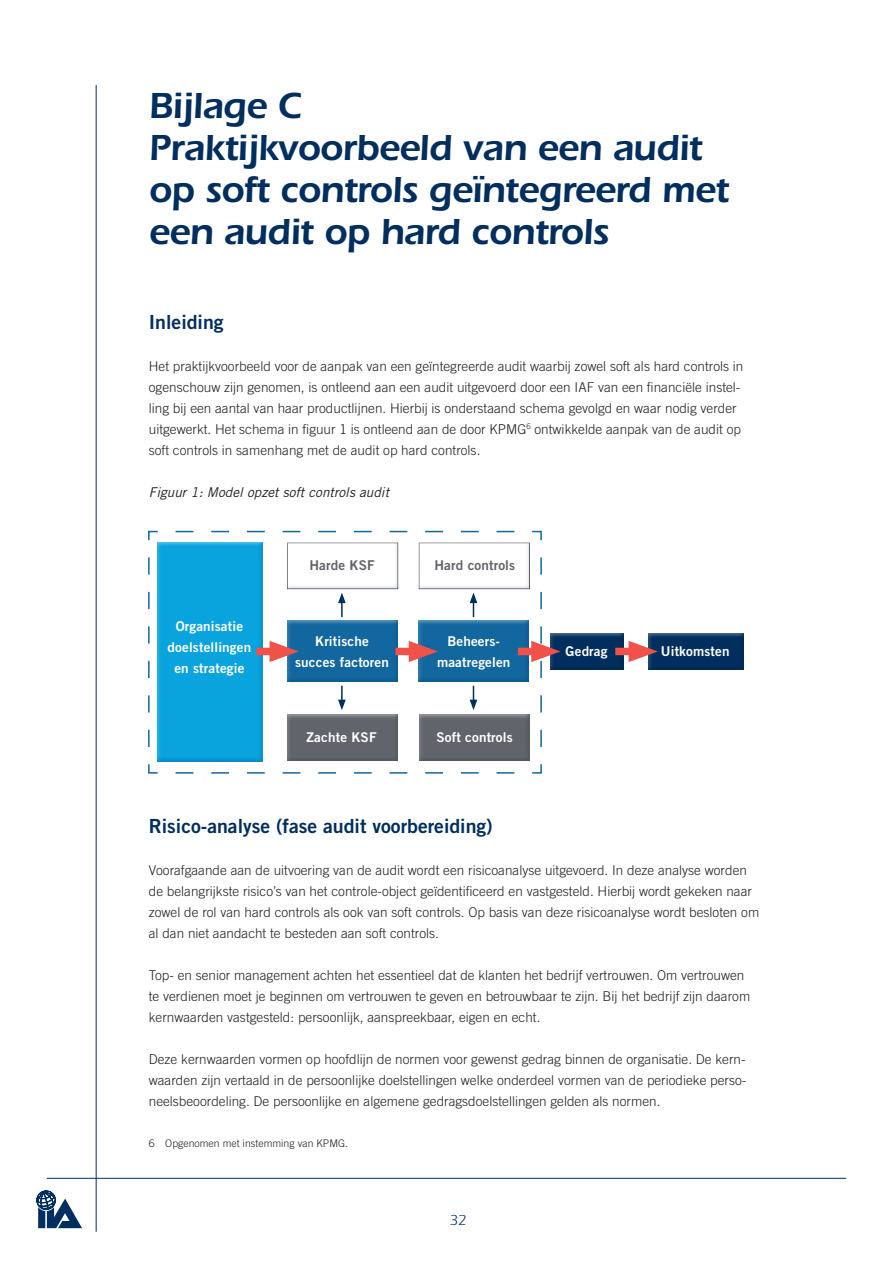
<style>
.page{position:relative;width:893px;height:1263px;background:#fff}
.page>*{position:absolute;margin:0;border:0;box-sizing:border-box;transform-origin:0 0}
.t1{font:600 37.5px/42px "Itc Eras";letter-spacing:-.02em;color:#002e5e}
.t2{font:19.5px "Trade Gothic Bold Two";color:#002e5e}
.t3{font:15px "Itc Eras";color:#002e5e}
.t4{font:300 13.5px/21px "Trade Gothic";color:#231f20}
.t5{font:13.5px/21px "Trade Gothic Bold Two";letter-spacing:.01em;color:#fff;text-align:center}
.t6{font:italic 13.5px "Trade Gothic";color:#231f20}
.t7{font:13.5px "Trade Gothic Bold Two";letter-spacing:.01em;color:#61646b}
.t8{font:300 10.5px "Trade Gothic";color:#231f20}
</style>
<div class="page">
<hr style="left:96px;top:85px;width:1px;height:1147px;background:#002e5e">
<hr style="left:47px;top:1178px;width:799px;height:1px;background:#002e5e">
<svg style="left:36px;top:1190px;width:46px;height:38px"></svg>
<svg style="left:148px;top:530px;width:394px;height:244px"></svg>
<div style="left:155px;top:540px;width:108px;height:222px;background:#002e5e;opacity:.3"></div>
<div style="left:548px;top:631px;width:77px;height:40px;background:#002e5e"></div>
<div style="left:646px;top:631px;width:99px;height:40px;background:#002e5e;opacity:.3"></div>
<div style="left:285px;top:618px;width:114px;height:64px;background:#002e5e;opacity:.3"></div>
<div style="left:285px;top:712px;width:114px;height:49px;background:#002e5e;opacity:.3"></div>
<div style="left:285px;top:540px;width:114px;height:49px;background:#002e5e;opacity:.3"></div>
<div style="left:416px;top:712px;width:114px;height:49px;background:#002e5e;opacity:.3"></div>
<div style="left:416px;top:540px;width:114px;height:49px;background:#002e5e;opacity:.3"></div>
<div style="left:415px;top:618px;width:114px;height:64px;background:#002e5e;opacity:.3"></div>
<div style="left:256px;top:648px;width:26px;height:7px;background:#f05148"></div>
<svg style="left:269px;top:641px;width:30px;height:21px"></svg>
<div style="left:395px;top:648px;width:26px;height:7px;background:#f05148"></div>
<svg style="left:409px;top:641px;width:29px;height:21px"></svg>
<div style="left:518px;top:648px;width:25px;height:7px;background:#f05148"></div>
<svg style="left:531px;top:549px;width:29px;height:198px"></svg>
<div style="left:615px;top:648px;width:26px;height:7px;background:#f05148"></div>
<svg style="left:629px;top:641px;width:29px;height:21px"></svg>
<svg style="left:470px;top:593px;width:7px;height:24px"></svg>
<svg style="left:338px;top:593px;width:8px;height:24px"></svg>
<svg style="left:470px;top:686px;width:7px;height:24px"></svg>
<svg style="left:338px;top:686px;width:8px;height:24px"></svg>
<h1 class="t1" style="left:149px;top:85px;width:582px">Bijlage C<br>Praktijkvoorbeeld van een audit op soft controls geïntegreerd met een audit op hard controls</h1>
<h2 class="t2" style="left:149px;top:310px;width:76px">Inleiding</h2>
<p class="t4" style="left:149px;top:355px;width:596px">Het praktijkvoorbeeld voor de aanpak van een geïntegreerde audit waarbij zowel soft als hard controls in ogenschouw zijn genomen, is ontleend aan een audit uitgevoerd door een IAF van een financiële instel&shy;ling bij een aantal van haar productlijnen. Hierbij is onderstaand schema gevolgd en waar nodig verder uitgewerkt. Het schema in figuur 1 is ontleend aan de door KPMG<sup>6</sup> ontwikkelde aanpak van de audit op soft controls in samenhang met de audit op hard controls.</p>
<p class="t6" style="left:149px;top:484px;width:242px">Figuur 1: Model opzet soft controls audit</p>
<p class="t5" style="left:168px;top:616px;width:85px">Organisatie doelstellingen en strategie</p>
<p class="t7" style="left:309px;top:557px;width:67px">Harde KSF</p>
<p class="t5" style="left:295px;top:630px;width:95px">Kritische succes factoren</p>
<p class="t5" style="left:307px;top:727px;width:71px">Zachte KSF</p>
<p class="t7" style="left:434px;top:557px;width:82px">Hard controls</p>
<p class="t5" style="left:437px;top:630px;width:75px">Beheers&shy;maatregelen</p>
<p class="t5" style="left:436px;top:727px;width:78px">Soft controls</p>
<p class="t5" style="left:566px;top:640px;width:43px">Gedrag</p>
<p class="t5" style="left:661px;top:640px;width:70px">Uitkomsten</p>
<h2 class="t2" style="left:149px;top:814px;width:345px">Risico-analyse (fase audit voorbereiding)</h2>
<p class="t4" style="left:149px;top:859px;width:612px">Voorafgaande aan de uitvoering van de audit wordt een risicoanalyse uitgevoerd. In deze analyse worden de belangrijkste risico’s van het controle-object geïdentificeerd en vastgesteld. Hierbij wordt gekeken naar zowel de rol van hard controls als ook van soft controls. Op basis van deze risicoanalyse wordt besloten om al dan niet aandacht te besteden aan soft controls.</p>
<p class="t4" style="left:149px;top:964px;width:603px">Top- en senior management achten het essentieel dat de klanten het bedrijf vertrouwen. Om vertrouwen te verdienen moet je beginnen om vertrouwen te geven en betrouwbaar te zijn. Bij het bedrijf zijn daarom kernwaarden vastgesteld: persoonlijk, aanspreekbaar, eigen en echt.</p>
<p class="t4" style="left:149px;top:1048px;width:599px;text-align:justify">Deze kernwaarden vormen op hoofdlijn de normen voor gewenst gedrag binnen de organisatie. De kern&shy;waarden zijn vertaald in de persoonlijke doelstellingen welke onderdeel vormen van de periodieke perso&shy;neelsbeoordeling. De persoonlijke en algemene gedragsdoelstellingen gelden als normen.</p>
<p class="t8" style="left:149px;top:1137px;width:201px">6 Opgenomen met instemming van KPMG.</p>
<p class="t3" style="left:450px;top:1212px;width:18px">32</p>
</div>
